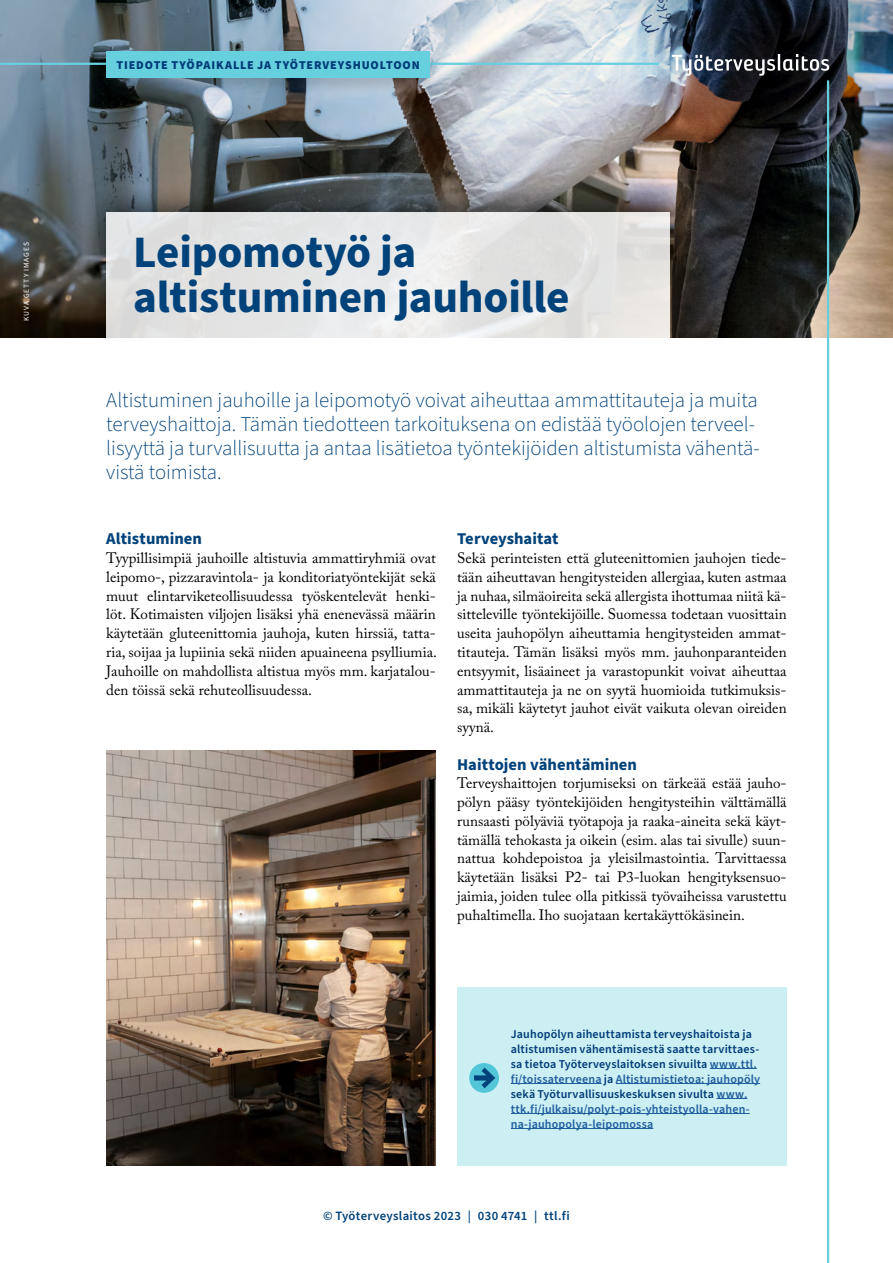
<style>
.page{position:relative;width:893px;height:1263px;background:#fff}
.page>*{position:absolute;margin:0;border:0;box-sizing:border-box;transform-origin:0 0}
.H1_otsikko{font:700 45px/45px "Source Sans Pro";letter-spacing:-.005em;color:#00427a}
.ingressi{font:300 21px/24px "Source Sans Pro";color:#00427a}
.H2_väliotsikko{font:700 16.5px "Source Sans Pro";letter-spacing:.005em;color:#00427a}
.leipäteksti_1{font:15px/18.8px "Adobe Caslon Pro";color:#000;text-align:justify}
.t1{font:600 12.75px "Source Sans Pro";letter-spacing:.02em;color:#00427a}
.Lisätietolaatikko{font:600 12px/15px "Source Sans Pro";letter-spacing:.015em;color:#003c78}
.H3_väliotsikko{font:900 12px "Source Sans Pro";letter-spacing:.065em;color:#003c78}
.t2{font:7.5px "Source Sans Pro";letter-spacing:.13em;color:#fff}
.s1{color:#215e9e}
</style>
<div class="page">
<img style="left:0;top:0;width:893px;height:338px">
<div style="left:82px;top:185px;width:612px;height:194px;background:#000;opacity:.75"></div>
<svg style="left:106px;top:213px;width:564px;height:125px;background:#e4e4e4"></svg>
<div style="left:0;top:338px;width:893px;height:56px;background:#fff"></div>
<div style="left:457px;top:987px;width:330px;height:178px;background:#cceff4"></div>
<div style="left:469px;top:1063px;width:30px;height:30px;background:#52c6d8;border-radius:50%"></div>
<svg style="left:474px;top:1067px;width:21px;height:21px"></svg>
<hr style="left:710px;top:1068px;width:47px;height:1px;background:#215e9e">
<hr style="left:511px;top:1083px;width:91px;height:1px;background:#215e9e">
<hr style="left:616px;top:1083px;width:144px;height:1px;background:#215e9e">
<hr style="left:716px;top:1098px;width:31px;height:1px;background:#215e9e">
<hr style="left:511px;top:1113px;width:239px;height:1px;background:#215e9e">
<hr style="left:511px;top:1128px;width:142px;height:1px;background:#215e9e">
<img style="left:106px;top:751px;width:330px;height:414px">
<img style="left:623px;top:0;width:270px;height:146px">
<hr style="left:0;top:63px;width:659px;height:2px;background:#66d0df">
<hr style="left:827px;top:80px;width:2px;height:1183px;background:#66d0df">
<div style="left:97px;top:49px;width:342px;height:46px;background:#000;opacity:.15"></div>
<div style="left:106px;top:51px;width:324px;height:26px;background:#66d0df"></div>
<p class="t2" style="left:21px;top:321px;width:80px;rotate:-90deg">KUVA GETTY IMAGES</p>
<h1 class="H3_väliotsikko" style="left:117px;top:57px;width:305px">TIEDOTE TYÖPAIKALLE JA TYÖTERVEYSHUOLTOON</h1>
<h1 class="H1_otsikko" style="left:133px;top:231px;width:438px">Leipomotyö ja altistuminen jauhoille</h1>
<p class="ingressi" style="left:106px;top:388px;width:655px">Altistuminen jauhoille ja leipomotyö voivat aiheuttaa ammattitauteja ja muita terveyshaittoja. Tämän tiedotteen tarkoituksena on edistää työolojen terveel&shy;lisyyttä ja turvallisuutta ja antaa lisätietoa työntekijöiden altistumista vähentä&shy;vistä toimista.</p>
<h2 class="H2_väliotsikko" style="left:106px;top:528px;width:97px">Altistuminen</h2>
<p class="leipäteksti_1" style="left:106px;top:549px;width:332px">Tyypillisimpiä jauhoille altistuvia ammattiryhmiä ovat leipomo-, pizzaravintola- ja konditoriatyöntekijät sekä muut elintarviketeollisuudessa työskentelevät henki&shy;löt. Kotimaisten viljojen lisäksi yhä enenevässä määrin käytetään gluteenittomia jauhoja, kuten hirssiä, tatta&shy;ria, soijaa ja lupiinia sekä niiden apuaineena psylliumia.<br>Jauhoille on mahdollista altistua myös mm. karjatalou&shy;den töissä sekä rehuteollisuudessa.</p>
<h2 class="H2_väliotsikko" style="left:457px;top:528px;width:103px">Terveyshaitat</h2>
<p class="leipäteksti_1" style="left:457px;top:549px;width:331px">Sekä perinteisten että gluteenittomien jauhojen tiede&shy;tään aiheuttavan hengitysteiden allergiaa, kuten astmaa ja nuhaa, silmäoireita sekä allergista ihottumaa niitä kä&shy;sitteleville työntekijöille. Suomessa todetaan vuosittain useita jauhopölyn aiheuttamia hengitysteiden ammat&shy;titauteja. Tämän lisäksi myös mm. jauhonparanteiden entsyymit, lisäaineet ja varastopunkit voivat aiheuttaa ammattitauteja ja ne on syytä huomioida tutkimuksis&shy;sa, mikäli käytetyt jauhot eivät vaikuta olevan oireiden syynä.</p>
<h2 class="H2_väliotsikko" style="left:457px;top:753px;width:181px">Haittojen vähentäminen</h2>
<p class="leipäteksti_1" style="left:457px;top:774px;width:331px">Terveyshaittojen torjumiseksi on tärkeää estää jauho&shy;pölyn pääsy työntekijöiden hengitysteihin välttämällä runsaasti pölyäviä työtapoja ja raaka-aineita sekä käyt&shy;tämällä tehokasta ja oikein (esim. alas tai sivulle) suun&shy;nattua kohdepoistoa ja yleisilmastointia. Tarvittaessa käytetään lisäksi P2- tai P3-luokan hengityksensuo&shy;jaimia, joiden tulee olla pitkissä työvaiheissa varustettu puhaltimella. Iho suojataan kertakäyttökäsinein.</p>
<p class="Lisätietolaatikko" style="left:511px;top:1026px;width:251px">Jauhopölyn aiheuttamista terveyshaitoista ja altistumisen vähentämisestä saatte tarvittaes&shy;sa tietoa Työterveyslaitoksen sivuilta <span class="s1">www.ttl. fi/toissaterveena</span> ja <span class="s1">Altistumistietoa: jauhopöly </span>sekä Työturvallisuuskeskuksen sivulta <span class="s1">www. ttk.fi/julkaisu/polyt-pois-yhteistyolla-vahen&shy;na-jauhopolya-leipomossa</span></p>
<p class="t1" style="left:323px;top:1208px;width:248px">© Työterveyslaitos 2023 | 030 4741 | ttl.fi</p>
</div>
